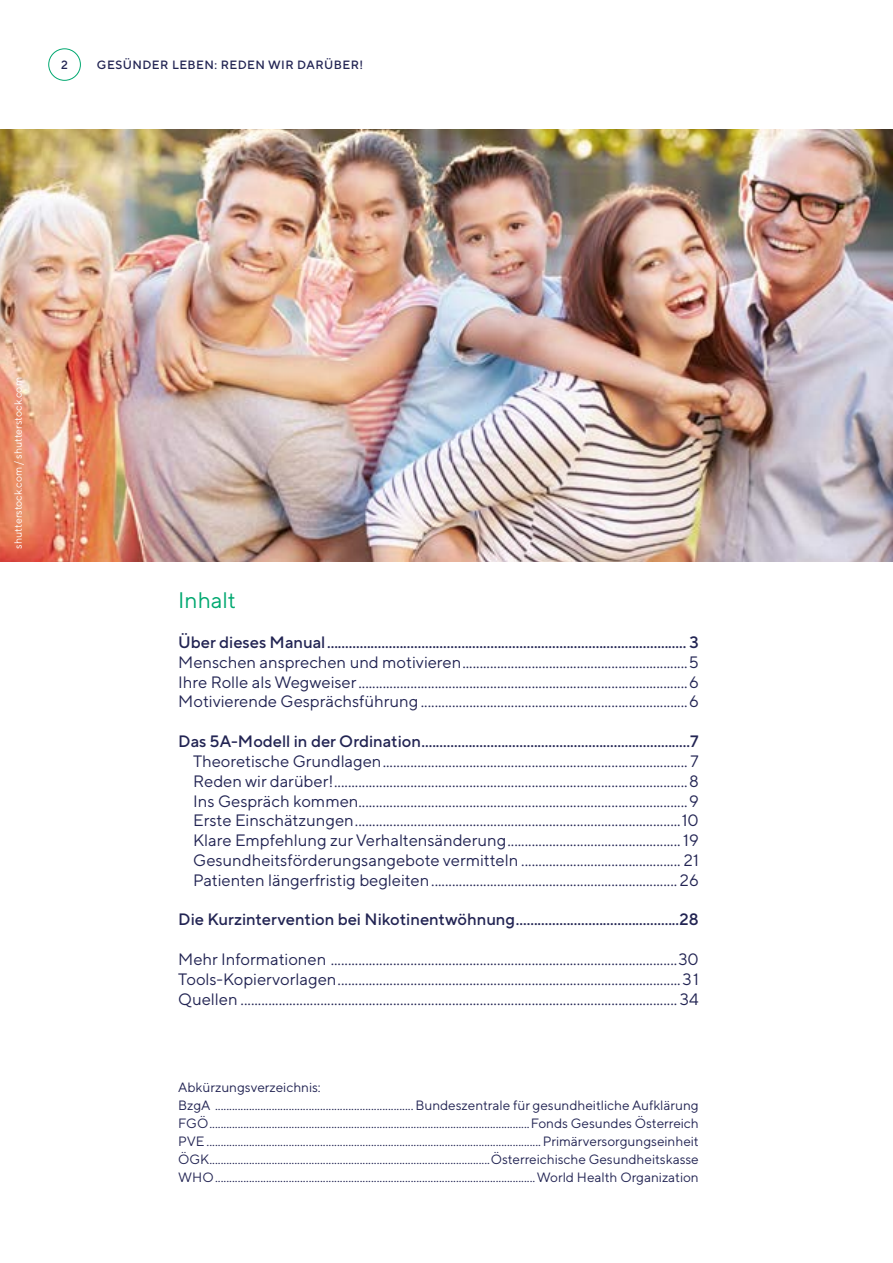
<style>
.page{position:relative;width:893px;height:1263px;background:#fff}
.page>*{position:absolute;margin:0;border:0;box-sizing:border-box;transform-origin:0 0}
.t1{font:22.5px "TT Norms Pro";color:#00a870}
.t2{font:16.5px/19.8px "TT Norms Pro";color:#222453;text-align:justify}
.t3{font:500 16.5px "TT Norms Pro";color:#222453}
.t4{font:13.5px/18px "TT Norms Pro";color:#222453}
.t5{font:500 12px "TT Norms Pro";letter-spacing:.04em;color:#222453}
.t6{font:10.5px "TT Norms Pro";color:#fff}
</style>
<div class="page">
<div style="left:48px;top:48px;width:33px;height:33px;border:1px solid #00a870;border-radius:50%"></div>
<img style="left:0;top:129px;width:893px;height:432px">
<p class="t5" style="left:61px;top:57px;width:9px">2</p>
<p class="t5" style="left:97px;top:57px;width:268px">GESÜNDER LEBEN: REDEN WIR DARÜBER!</p>
<p class="t6" style="left:11px;top:549px;width:173px;rotate:-90deg">shutterstock.com / shutterstock.com</p>
<h1 class="t1" style="left:178px;top:586px;width:59px">Inhalt</h1>
<p class="t3" style="left:178px;top:632px;width:522px">Über dieses Manual................................................................................................... 3</p>
<p class="t2" style="left:178px;top:652px;width:522px">Menschen ansprechen und motivieren.................................................................5<br>Ihre Rolle als Wegweiser...............................................................................................6<br>Motivierende Gesprächsführung .............................................................................6</p>
<p class="t3" style="left:178px;top:731px;width:522px">Das 5A-Modell in der Ordination..........................................................................7</p>
<p class="t2" style="left:193px;top:751px;width:507px">Theoretische Grundlagen........................................................................................ 7<br>Reden wir darüber!......................................................................................................8<br>Ins Gespräch kommen...............................................................................................9<br>Erste Einschätzungen..............................................................................................10<br>Klare Empfehlung zur Verhaltensänderung.................................................. 19<br>Gesundheitsförderungsangebote vermitteln .............................................. 21<br>Patienten längerfristig begleiten....................................................................... 26</p>
<p class="t3" style="left:178px;top:909px;width:522px">Die Kurzintervention bei Nikotinentwöhnung.............................................28</p>
<p class="t2" style="left:178px;top:949px;width:522px">Mehr Informationen ....................................................................................................30<br>Tools-Kopiervorlagen...................................................................................................31<br>Quellen .............................................................................................................................. 34</p>
<p class="t4" style="left:178px;top:1078px;width:522px">Abkürzungsverzeichnis:<br>BzgA ......................................................................Bundeszentrale für gesundheitliche Aufklärung FGÖ.................................................................................................................Fonds Gesundes Österreich PVE......................................................................................................................Primärversorgungseinheit ÖGK...................................................................................................Österreichische Gesundheitskasse WHO.................................................................................................................World Health Organization</p>
</div>
